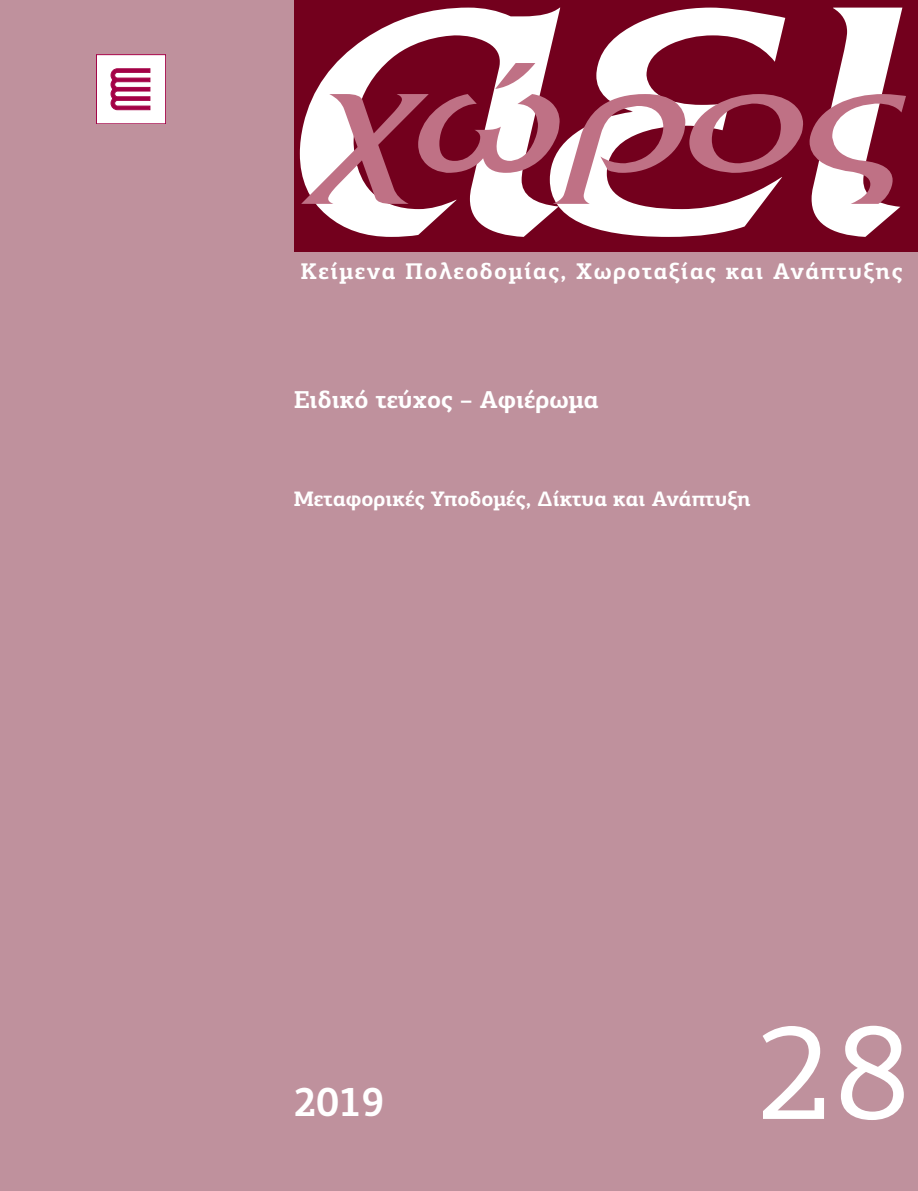
<style>
.page{position:relative;width:918px;height:1191px;background:#bf919d}
.page>*{position:absolute;margin:0;border:0;box-sizing:border-box;transform-origin:0 0}
.t1{font:137.9px "PF Centro Slab Pro";color:#fff}
.t2{font:700 42px "PF Centro Slab Pro";color:#fff;scale:.9 1}
.main{font:700 24.5px "PF Centro Slab Pro";color:#fff}
.t3{font:700 22.75px "PF Centro Slab Pro";letter-spacing:.065em;color:#fff}
.main-2{font:700 21px "PF Centro Slab Pro";color:#fff}
</style>
<div class="page">
<div style="left:294px;top:0;width:624px;height:252px;background:#73001d"></div>
<svg style="left:300px;top:8px;width:250px;height:229px;fill:#fff"></svg>
<svg style="left:550px;top:8px;width:235px;height:229px;fill:#fff"></svg>
<svg style="left:809px;top:8px;width:97px;height:229px"></svg>
<svg style="left:301px;top:63px;width:502px;height:141px"></svg>
<svg style="left:96px;top:54px;width:70px;height:70px;background:#e7bfd0"></svg>
<p class="t3" style="left:301px;top:257px;width:603px">Κείμενα Πολεοδομίας, Χωροταξίας και Ανάπτυξης</p>
<p class="main" style="left:294px;top:384px;width:306px">Ειδικό τεύχος – Αφιέρωμα</p>
<p class="main-2" style="left:294px;top:485px;width:458px">Μεταφορικές Υποδομές, Δίκτυα και Ανάπτυξη</p>
<p class="t2" style="left:294px;top:1075px;width:102px">2019</p>
<p class="t1" style="left:757px;top:987px;width:155px">28</p>
</div>
